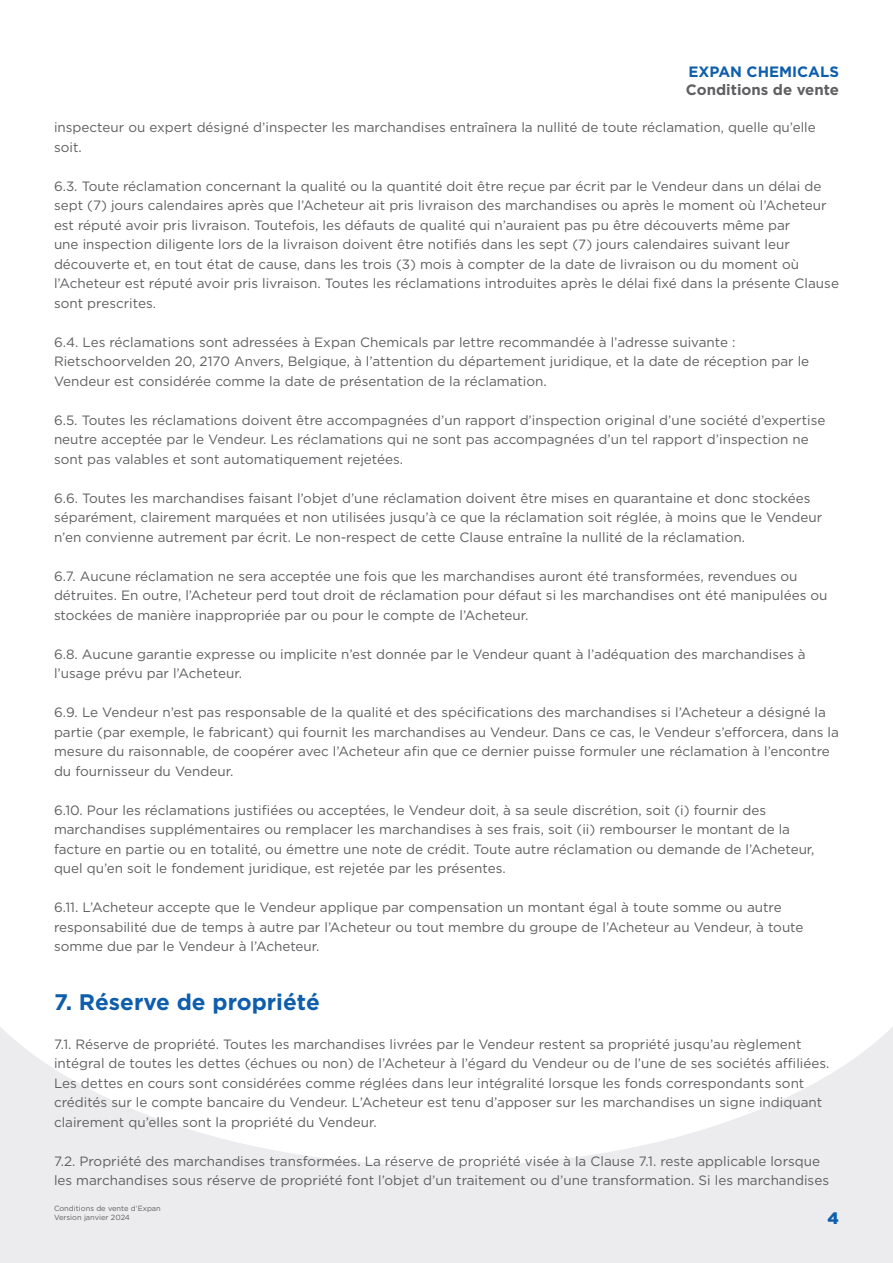
<style>
.page{position:relative;width:893px;height:1263px;background:#fff}
.page>*{position:absolute;margin:0;border:0;box-sizing:border-box;transform-origin:0 0}
.Body{font:700 22.5px "Gotham";color:#0e5ead}
.t1{font:900 16.5px "Gotham";color:#0e5ead}
.t2{font:700 15px "Gotham";color:#5f5f62}
.t3{font:700 15px "Gotham";color:#0e5ead}
.Body-2{font:13.5px/19.5px "Gotham";color:#5f5f62}
.t4{font:7.5px/9px "Gotham";color:#5f5f62}
</style>
<div class="page">
<div style="left:0;top:913px;width:893px;height:350px;background:#ececee"></div>
<svg style="left:0;top:913px;width:893px;height:253px;fill:#fff"></svg>
<p class="t3" style="left:688px;top:63px;width:152px">EXPAN CHEMICALS</p>
<p class="t2" style="left:686px;top:81px;width:155px">Conditions de vente</p>
<p class="Body-2" style="left:54px;top:117px;width:763px">inspecteur ou expert désigné d’inspecter les marchandises entraînera la nullité de toute réclamation, quelle qu’elle soit.</p>
<p class="Body-2" style="left:54px;top:176px;width:786px">6.3. Toute réclamation concernant la qualité ou la quantité doit être reçue par écrit par le Vendeur dans un délai de sept (7) jours calendaires après que l’Acheteur ait pris livraison des marchandises ou après le moment où l’Acheteur est réputé avoir pris livraison. Toutefois, les défauts de qualité qui n’auraient pas pu être découverts même par<br>une inspection diligente lors de la livraison doivent être notifiés dans les sept (7) jours calendaires suivant leur découverte et, en tout état de cause, dans les trois (3) mois à compter de la date de livraison ou du moment où l’Acheteur est réputé avoir pris livraison. Toutes les réclamations introduites après le délai fixé dans la présente Clause sont prescrites.</p>
<p class="Body-2" style="left:54px;top:332px;width:757px">6.4. Les réclamations sont adressées à Expan Chemicals par lettre recommandée à l’adresse suivante :<br>Rietschoorvelden 20, 2170 Anvers, Belgique, à l’attention du département juridique, et la date de réception par le<br>Vendeur est considérée comme la date de présentation de la réclamation.</p>
<p class="Body-2" style="left:54px;top:410px;width:773px">6.5. Toutes les réclamations doivent être accompagnées d’un rapport d’inspection original d’une société d’expertise neutre acceptée par le Vendeur. Les réclamations qui ne sont pas accompagnées d’un tel rapport d’inspection ne sont pas valables et sont automatiquement rejetées.</p>
<p class="Body-2" style="left:54px;top:488px;width:770px">6.6. Toutes les marchandises faisant l’objet d’une réclamation doivent être mises en quarantaine et donc stockées séparément, clairement marquées et non utilisées jusqu’à ce que la réclamation soit réglée, à moins que le Vendeur n’en convienne autrement par écrit. Le non-respect de cette Clause entraîne la nullité de la réclamation.</p>
<p class="Body-2" style="left:54px;top:566px;width:775px">6.7. Aucune réclamation ne sera acceptée une fois que les marchandises auront été transformées, revendues ou détruites. En outre, l’Acheteur perd tout droit de réclamation pour défaut si les marchandises ont été manipulées ou stockées de manière inappropriée par ou pour le compte de l’Acheteur.</p>
<p class="Body-2" style="left:54px;top:644px;width:753px">6.8. Aucune garantie expresse ou implicite n’est donnée par le Vendeur quant à l’adéquation des marchandises à l’usage prévu par l’Acheteur.</p>
<p class="Body-2" style="left:54px;top:702px;width:786px">6.9. Le Vendeur n’est pas responsable de la qualité et des spécifications des marchandises si l’Acheteur a désigné la partie (par exemple, le fabricant) qui fournit les marchandises au Vendeur. Dans ce cas, le Vendeur s’efforcera, dans la mesure du raisonnable, de coopérer avec l’Acheteur afin que ce dernier puisse formuler une réclamation à l’encontre du fournisseur du Vendeur.</p>
<p class="Body-2" style="left:54px;top:800px;width:762px">6.10. Pour les réclamations justifiées ou acceptées, le Vendeur doit, à sa seule discrétion, soit (i) fournir des marchandises supplémentaires ou remplacer les marchandises à ses frais, soit (ii) rembourser le montant de la facture en partie ou en totalité, ou émettre une note de crédit. Toute autre réclamation ou demande de l’Acheteur, quel qu’en soit le fondement juridique, est rejetée par les présentes.</p>
<p class="Body-2" style="left:54px;top:897px;width:751px">6.11. L’Acheteur accepte que le Vendeur applique par compensation un montant égal à toute somme ou autre responsabilité due de temps à autre par l’Acheteur ou tout membre du groupe de l’Acheteur au Vendeur, à toute somme due par le Vendeur à l’Acheteur.</p>
<p class="Body" style="left:54px;top:989px;width:268px">7. Réserve de propriété</p>
<p class="Body-2" style="left:54px;top:1034px;width:777px">7.1. Réserve de propriété. Toutes les marchandises livrées par le Vendeur restent sa propriété jusqu’au règlement intégral de toutes les dettes (échues ou non) de l’Acheteur à l’égard du Vendeur ou de l’une de ses sociétés affiliées.<br>Les dettes en cours sont considérées comme réglées dans leur intégralité lorsque les fonds correspondants sont crédités sur le compte bancaire du Vendeur. L’Acheteur est tenu d’apposer sur les marchandises un signe indiquant clairement qu’elles sont la propriété du Vendeur.</p>
<p class="Body-2" style="left:54px;top:1151px;width:777px">7.2. Propriété des marchandises transformées. La réserve de propriété visée à la Clause 7.1. reste applicable lorsque les marchandises sous réserve de propriété font l’objet d’un traitement ou d’une transformation. Si les marchandises</p>
<p class="t4" style="left:54px;top:1204px;width:108px">Conditions de vente d’Expan<br>Version janvier 2024</p>
<p class="t1" style="left:828px;top:1207px;width:13px">4</p>
</div>
